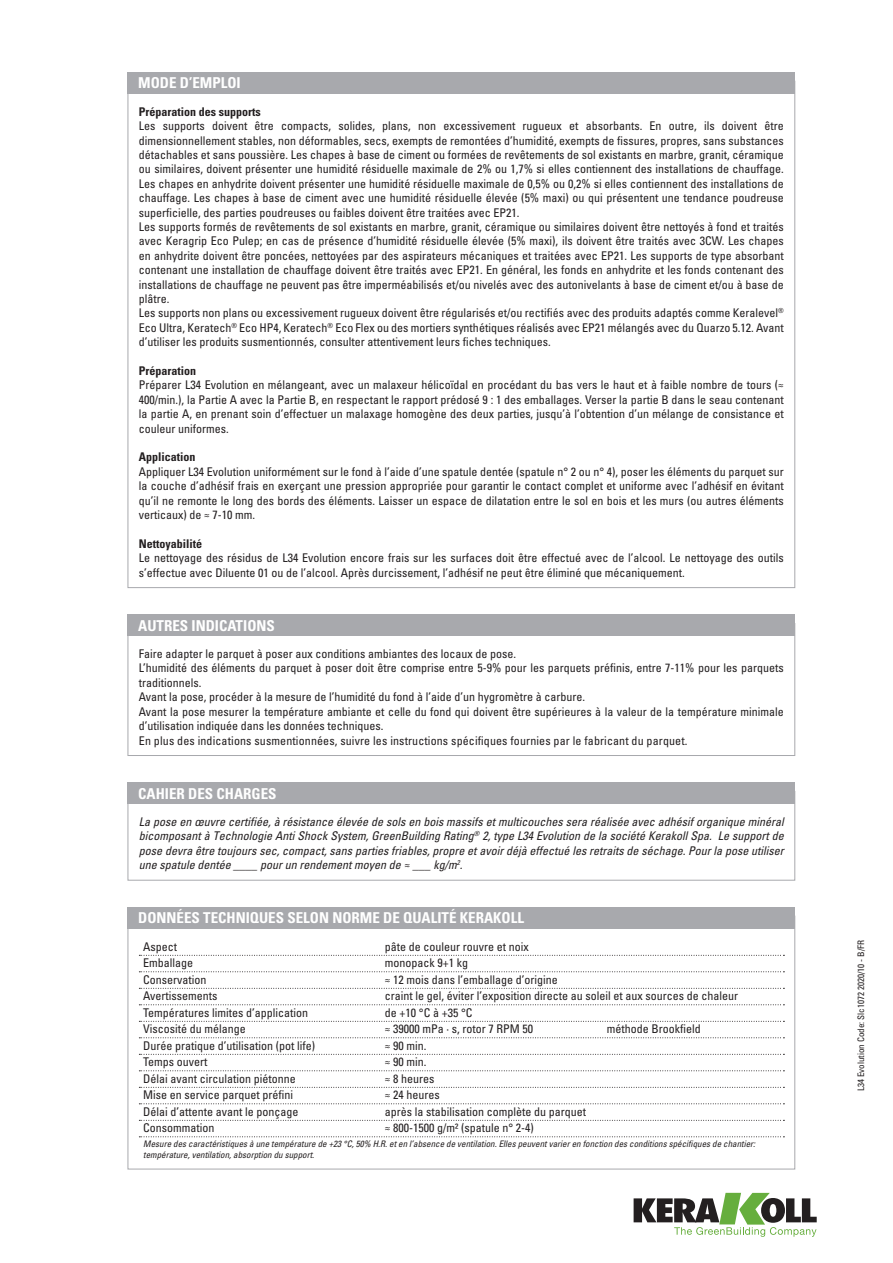
<style>
.page{position:relative;width:893px;height:1263px;background:#fff}
.page>*{position:absolute;margin:0;border:0;box-sizing:border-box;transform-origin:0 0}
.t1{font:700 condensed 15px "Univers LT Std";color:#fff}
.t2{font:condensed 12px/14.4px "Univers LT Std";color:#231f20}
.t3{font:italic condensed 12px/14.4px "Univers LT Std";color:#231f20;text-align:justify}
.t4{font:700 condensed 12px "Univers LT Std";color:#231f20}
.t5{font:italic condensed 9px/10.8px "Univers LT Std";color:#231f20}
.t6{font:condensed 9px "Univers LT Std";color:#231f20}
</style>
<div class="page">
<svg style="left:634px;top:1193px;width:183px;height:44px"></svg>
<div style="left:128px;top:72px;width:667px;height:22px;background:#a8a9ad"></div>
<div style="left:128px;top:623px;width:667px;height:133px;border:1px solid #a8a9ad"></div>
<div style="left:128px;top:615px;width:667px;height:21px;background:#a8a9ad"></div>
<div style="left:128px;top:782px;width:667px;height:22px;background:#a8a9ad"></div>
<svg style="left:139px;top:955px;width:645px;height:1px"></svg>
<svg style="left:139px;top:971px;width:645px;height:1px"></svg>
<svg style="left:139px;top:988px;width:645px;height:1px"></svg>
<svg style="left:139px;top:1004px;width:645px;height:1px"></svg>
<svg style="left:139px;top:1021px;width:645px;height:1px"></svg>
<svg style="left:139px;top:1037px;width:645px;height:1px"></svg>
<svg style="left:139px;top:1054px;width:645px;height:1px"></svg>
<svg style="left:139px;top:1070px;width:645px;height:1px"></svg>
<svg style="left:139px;top:1087px;width:645px;height:1px"></svg>
<svg style="left:139px;top:1103px;width:645px;height:1px"></svg>
<svg style="left:139px;top:1120px;width:645px;height:1px"></svg>
<svg style="left:139px;top:1136px;width:645px;height:1px"></svg>
<div style="left:128px;top:907px;width:667px;height:21px;background:#a8a9ad"></div>
<p class="t1" style="left:138px;top:74px;width:104px">MODE D’EMPLOI</p>
<p class="t4" style="left:139px;top:104px;width:123px">Préparation des supports</p>
<p class="t2" style="left:139px;top:119px;width:646px">Les supports doivent être compacts, solides, plans, non excessivement rugueux et absorbants. En outre, ils doivent être dimensionnellement stables, non déformables, secs, exempts de remontées d’humidité, exempts de fissures, propres, sans substances détachables et sans poussière. Les chapes à base de ciment ou formées de revêtements de sol existants en marbre, granit, céramique ou similaires, doivent présenter une humidité résiduelle maximale de 2% ou 1,7% si elles contiennent des installations de chauffage.<br>Les chapes en anhydrite doivent présenter une humidité résiduelle maximale de 0,5% ou 0,2% si elles contiennent des installations de chauffage. Les chapes à base de ciment avec une humidité résiduelle élevée (5% maxi) ou qui présentent une tendance poudreuse superficielle, des parties poudreuses ou faibles doivent être traitées avec EP21.<br>Les supports formés de revêtements de sol existants en marbre, granit, céramique ou similaires doivent être nettoyés à fond et traités avec Keragrip Eco Pulep; en cas de présence d’humidité résiduelle élevée (5% maxi), ils doivent être traités avec 3CW. Les chapes en anhydrite doivent être poncées, nettoyées par des aspirateurs mécaniques et traitées avec EP21. Les supports de type absorbant contenant une installation de chauffage doivent être traités avec EP21. En général, les fonds en anhydrite et les fonds contenant des installations de chauffage ne peuvent pas être imperméabilisés et/ou nivelés avec des autonivelants à base de ciment et/ou à base de plâtre.<br>Les supports non plans ou excessivement rugueux doivent être régularisés et/ou rectifiés avec des produits adaptés comme Keralevel<sup>® </sup>Eco Ultra, Keratech<sup>®</sup> Eco HP4, Keratech<sup>®</sup> Eco Flex ou des mortiers synthétiques réalisés avec EP21 mélangés avec du Quarzo 5.12. Avant d’utiliser les produits susmentionnés, consulter attentivement leurs fiches techniques.</p>
<p class="t4" style="left:139px;top:363px;width:59px">Préparation</p>
<p class="t2" style="left:139px;top:378px;width:646px;text-align:justify">Préparer L34 Evolution en mélangeant, avec un malaxeur hélicoïdal en procédant du bas vers le haut et à faible nombre de tours (≈ 400/min.), la Partie A avec la Partie B, en respectant le rapport prédosé 9 : 1 des emballages. Verser la partie B dans le seau contenant la partie A, en prenant soin d’effectuer un malaxage homogène des deux parties, jusqu’à l’obtention d’un mélange de consistance et couleur uniformes.</p>
<p class="t4" style="left:139px;top:450px;width:58px">Application</p>
<p class="t2" style="left:139px;top:464px;width:646px;text-align:justify">Appliquer L34 Evolution uniformément sur le fond à l’aide d’une spatule dentée (spatule n° 2 ou n° 4), poser les éléments du parquet sur la couche d’adhésif frais en exerçant une pression appropriée pour garantir le contact complet et uniforme avec l’adhésif en évitant qu’il ne remonte le long des bords des éléments. Laisser un espace de dilatation entre le sol en bois et les murs (ou autres éléments verticaux) de ≈ 7-10 mm.</p>
<p class="t4" style="left:139px;top:536px;width:65px">Nettoyabilité</p>
<p class="t2" style="left:139px;top:551px;width:646px">Le nettoyage des résidus de L34 Evolution encore frais sur les surfaces doit être effectué avec de l’alcool. Le nettoyage des outils s’effectue avec Diluente 01 ou de l’alcool. Après durcissement, l’adhésif ne peut être éliminé que mécaniquement.</p>
<p class="t1" style="left:138px;top:616px;width:138px">AUTRES INDICATIONS</p>
<p class="t2" style="left:139px;top:646px;width:646px">Faire adapter le parquet à poser aux conditions ambiantes des locaux de pose.<br>L’humidité des éléments du parquet à poser doit être comprise entre 5-9% pour les parquets préfinis, entre 7-11% pour les parquets traditionnels.<br>Avant la pose, procéder à la mesure de l’humidité du fond à l’aide d’un hygromètre à carbure.<br>Avant la pose mesurer la température ambiante et celle du fond qui doivent être supérieures à la valeur de la température minimale d’utilisation indiquée dans les données techniques.<br>En plus des indications susmentionnées, suivre les instructions spécifiques fournies par le fabricant du parquet.</p>
<p class="t1" style="left:138px;top:784px;width:140px">CAHIER DES CHARGES</p>
<p class="t3" style="left:139px;top:814px;width:646px">La pose en œuvre certifiée, à résistance élevée de sols en bois massifs et multicouches sera réalisée avec adhésif organique minéral bicomposant à Technologie Anti Shock System, GreenBuilding Rating<sup>®</sup> 2, type L34 Evolution de la société Kerakoll Spa. Le support de pose devra être toujours sec, compact, sans parties friables, propre et avoir déjà effectué les retraits de séchage. Pour la pose utiliser une spatule dentée ____ pour un rendement moyen de ≈ ___ kg/m<sup>2</sup>.</p>
<p class="t1" style="left:138px;top:909px;width:387px">DONNÉES TECHNIQUES SELON NORME DE QUALITÉ KERAKOLL</p>
<p class="t2" style="left:143px;top:939px;width:35px">Aspect</p>
<p class="t2" style="left:385px;top:939px;width:145px">pâte de couleur rouvre et noix</p>
<p class="t2" style="left:143px;top:955px;width:51px">Emballage</p>
<p class="t2" style="left:385px;top:955px;width:85px">monopack 9+1 kg</p>
<p class="t2" style="left:143px;top:972px;width:65px">Conservation</p>
<p class="t2" style="left:385px;top:972px;width:174px">≈ 12 mois dans l’emballage d’origine</p>
<p class="t2" style="left:143px;top:988px;width:76px">Avertissements</p>
<p class="t2" style="left:385px;top:988px;width:355px">craint le gel, éviter l’exposition directe au soleil et aux sources de chaleur</p>
<p class="t2" style="left:143px;top:1005px;width:166px">Températures limites d’application</p>
<p class="t2" style="left:385px;top:1005px;width:89px">de +10 °C à +35 °C</p>
<p class="t2" style="left:143px;top:1021px;width:104px">Viscosité du mélange</p>
<p class="t2" style="left:385px;top:1021px;width:150px">≈ 39000 mPa · s, rotor 7 RPM 50</p>
<p class="t2" style="left:607px;top:1021px;width:95px">méthode Brookfield</p>
<p class="t2" style="left:143px;top:1038px;width:173px">Durée pratique d’utilisation (pot life)</p>
<p class="t2" style="left:385px;top:1038px;width:43px">≈ 90 min.</p>
<p class="t2" style="left:143px;top:1054px;width:66px">Temps ouvert</p>
<p class="t2" style="left:385px;top:1054px;width:43px">≈ 90 min.</p>
<p class="t2" style="left:143px;top:1071px;width:154px">Délai avant circulation piétonne</p>
<p class="t2" style="left:385px;top:1071px;width:51px">≈ 8 heures</p>
<p class="t2" style="left:143px;top:1087px;width:151px">Mise en service parquet préfini</p>
<p class="t2" style="left:385px;top:1087px;width:56px">≈ 24 heures</p>
<p class="t2" style="left:143px;top:1104px;width:157px">Délai d’attente avant le ponçage</p>
<p class="t2" style="left:385px;top:1104px;width:203px">après la stabilisation complète du parquet</p>
<p class="t2" style="left:143px;top:1120px;width:73px">Consommation</p>
<p class="t2" style="left:385px;top:1120px;width:150px">≈ 800-1500 g/m² (spatule n° 2-4)</p>
<p class="t5" style="left:143px;top:1138px;width:613px">Mesure des caractéristiques à une température de +23 °C, 50% H.R. et en l’absence de ventilation. Elles peuvent varier en fonction des conditions spécifiques de chantier: température, ventilation, absorption du support.</p>
<p class="t6" style="left:855px;top:1091px;width:153px;rotate:-90deg">L34 Evolution Code: Slc1072 2020/10 - B/FR</p>
</div>
